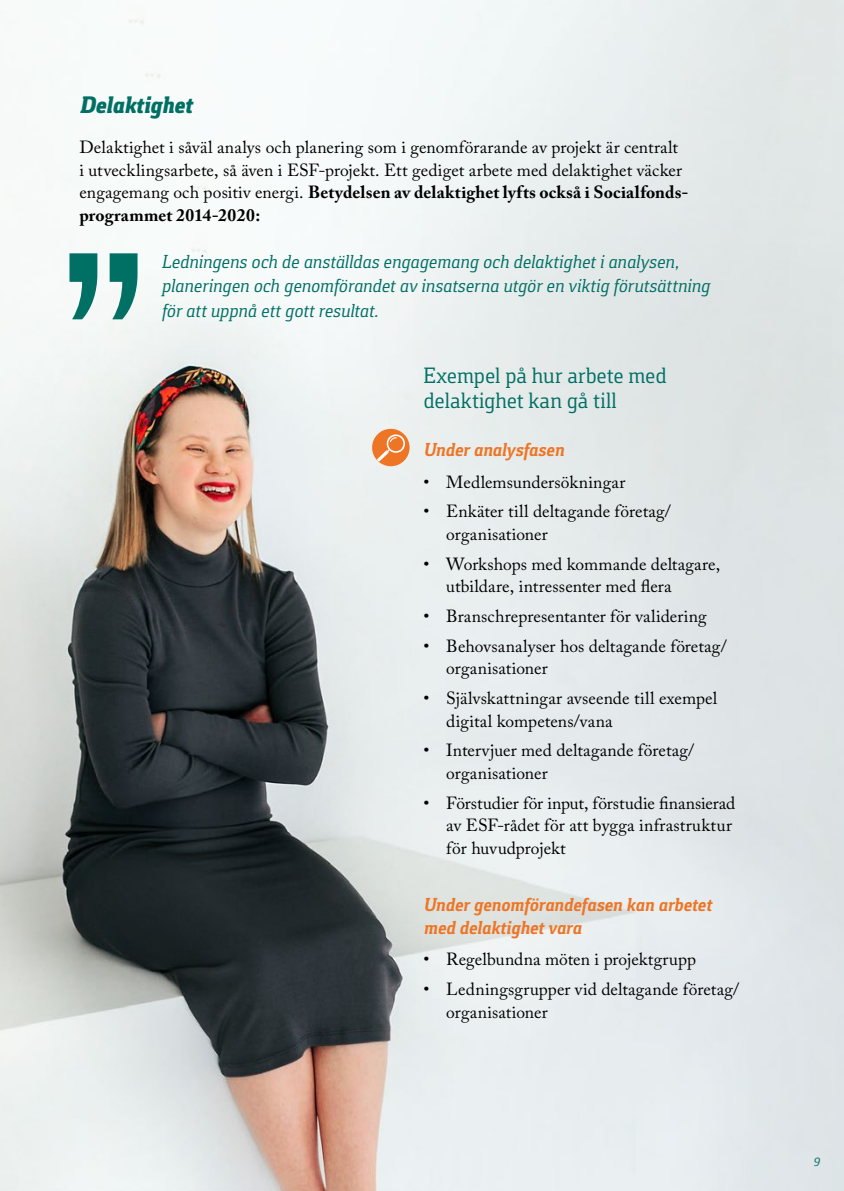
<style>
.page{position:relative;width:844px;height:1191px;background:#fff}
.page>*{position:absolute;margin:0;border:0;box-sizing:border-box;transform-origin:0 0}
.Rubrik_inlaga_1{font:italic 800 24.5px "Foral Pro";letter-spacing:-.005em;color:#006f64}
.Rubrik_inlaga_2{font:22.75px/24.5px "Foral Pro";letter-spacing:-.005em;color:#006f64}
.Rubrik_inlaga_2-2{font:italic 19.25px/24.5px "Foral Pro";letter-spacing:-.005em;color:#006f64}
.Rubrik_inlaga_3{font:italic 700 19.25px/22.8px "Foral Pro";letter-spacing:-.005em;color:#ee7525}
.Bröd_inlaga_Caslon{font:17.5px/22.8px "Adobe Caslon Pro";letter-spacing:.005em;color:#000}
.t1{font:italic 12.25px "Foral Pro";color:#006f64}
.s1{font-weight:700}
</style>
<div class="page">
<img style="left:0;top:0;width:843px;height:1191px">
<svg style="left:69px;top:253px;width:68px;height:66px"></svg>
<div style="left:372px;top:429px;width:37px;height:37px;background:#ee7525;border-radius:50%"></div>
<svg style="left:377px;top:433px;width:29px;height:28px"></svg>
<h1 class="Rubrik_inlaga_1" style="left:79px;top:90px;width:114px">Delaktighet</h1>
<p class="Bröd_inlaga_Caslon" style="left:79px;top:135px;width:610px">Delaktighet i såväl analys och planering som i genomförarande av projekt är centralt<br>i utvecklingsarbete, så även i ESF-projekt. Ett gediget arbete med delaktighet väcker engagemang och positiv energi. <span class="s1">Betydelsen av delaktighet lyfts också i Socialfonds&shy;programmet 2014-2020:</span></p>
<h2 class="Rubrik_inlaga_2-2" style="left:161px;top:249px;width:549px">Ledningens och de anställdas engagemang och delaktighet i analysen, planeringen och genomförandet av insatserna utgör en viktig förutsättning för att uppnå ett gott resultat.</h2>
<h2 class="Rubrik_inlaga_2" style="left:423px;top:363px;width:245px">Exempel på hur arbete med delaktighet kan gå till</h2>
<h3 class="Rubrik_inlaga_3" style="left:423px;top:439px;width:142px">Under analysfasen</h3>
<p class="Bröd_inlaga_Caslon" style="left:423px;top:470px;width:203px">• Medlemsundersökningar</p>
<p class="Bröd_inlaga_Caslon" style="left:446px;top:500px;width:226px;text-indent:-23px">• Enkäter till deltagande företag/ organisationer</p>
<p class="Bröd_inlaga_Caslon" style="left:446px;top:552px;width:275px;text-indent:-23px">• Workshops med kommande deltagare, utbildare, intressenter med flera</p>
<p class="Bröd_inlaga_Caslon" style="left:423px;top:604px;width:284px">• Branschrepresentanter för validering</p>
<p class="Bröd_inlaga_Caslon" style="left:446px;top:634px;width:282px;text-indent:-23px">• Behovsanalyser hos deltagande företag/ organisationer</p>
<p class="Bröd_inlaga_Caslon" style="left:446px;top:686px;width:272px;text-indent:-23px">• Självskattningar avseende till exempel digital kompetens/vana</p>
<p class="Bröd_inlaga_Caslon" style="left:446px;top:739px;width:249px;text-indent:-23px">• Intervjuer med deltagande företag/ organisationer</p>
<p class="Bröd_inlaga_Caslon" style="left:446px;top:791px;width:290px;text-indent:-23px">• Förstudier för input, förstudie finansierad av ESF-rådet för att bygga infrastruktur för huvudprojekt</p>
<h3 class="Rubrik_inlaga_3" style="left:423px;top:893px;width:289px">Under genomförandefasen kan arbetet med delaktighet vara</h3>
<p class="Bröd_inlaga_Caslon" style="left:423px;top:947px;width:274px">• Regelbundna möten i projektgrupp</p>
<p class="Bröd_inlaga_Caslon" style="left:446px;top:977px;width:294px;text-indent:-23px">• Ledningsgrupper vid deltagande företag/ organisationer</p>
<p class="t1" style="left:812px;top:1155px;width:8px">9</p>
</div>
